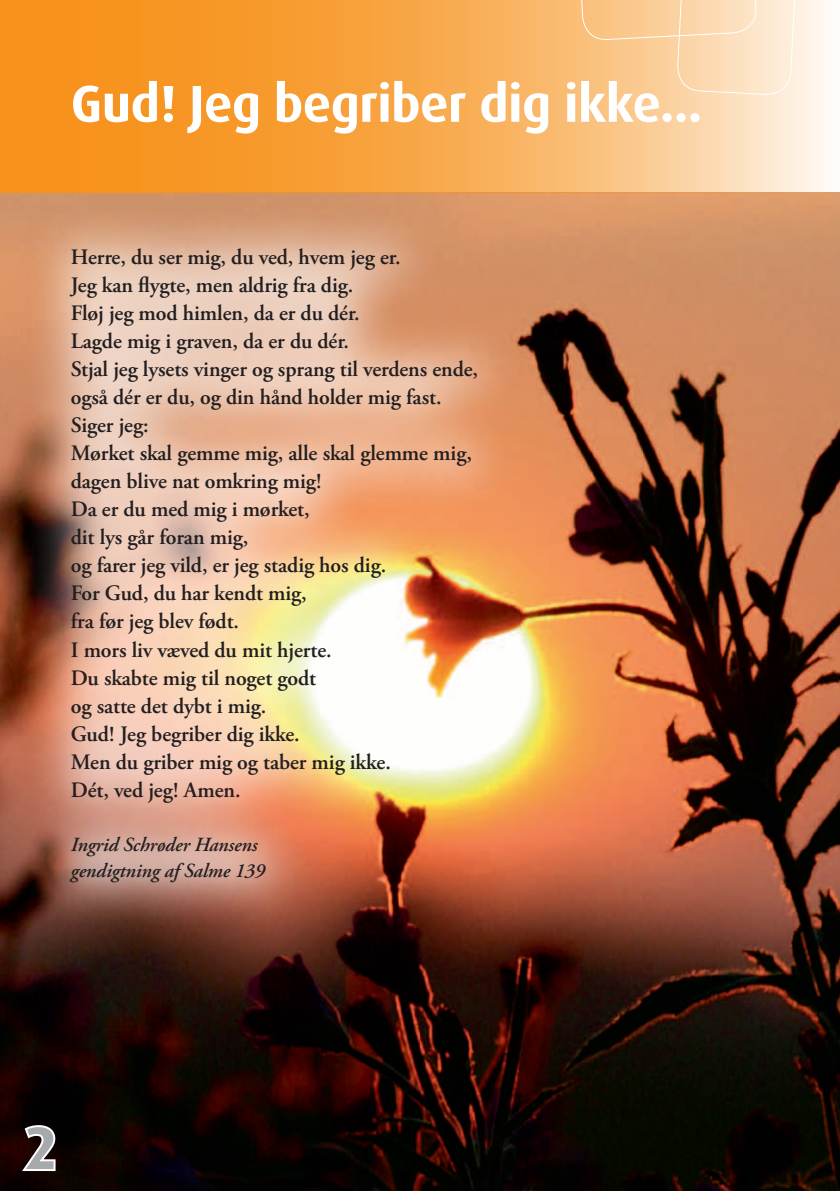
<style>
.page{position:relative;width:840px;height:1191px;background:#fff}
.page>*{position:absolute;margin:0;border:0;box-sizing:border-box;transform-origin:0 0}
.t1{font:700 60px "Dax";color:#a8a9ad}
.t2{font:700 52px "Dax";letter-spacing:-.01em;color:#fff}
.t3{font:600 22px/28px "Adobe Garamond Pro";letter-spacing:-.005em;color:#231f20}
.t4{font:italic 600 20px/26px "Adobe Garamond Pro";letter-spacing:-.005em;color:#231f20}
</style>
<div class="page">
<img style="left:0;top:193px;width:839px;height:998px">
<svg style="left:0;top:0;width:839px;height:193px;background:#f8ac52"></svg>
<svg style="left:574px;top:0;width:224px;height:104px;background:#fbd6a9"></svg>
<div style="left:24px;top:202px;width:500px;height:728px;background:#fff;opacity:.7"></div>
<svg style="left:18px;top:1123px;width:39px;height:51px"></svg>
<h2 class="t2" style="left:71px;top:74px;width:632px">Gud! Jeg begriber dig ikke...</h2>
<p class="t3" style="left:71px;top:243px;width:408px">Herre, du ser mig, du ved, hvem jeg er.<br>Jeg kan flygte, men aldrig fra dig.<br>Fløj jeg mod himlen, da er du dér.<br>Lagde mig i graven, da er du dér.<br>Stjal jeg lysets vinger og sprang til verdens ende, også dér er du, og din hånd holder mig fast.<br>Siger jeg:<br>Mørket skal gemme mig, alle skal glemme mig, dagen blive nat omkring mig!<br>Da er du med mig i mørket,<br>dit lys går foran mig,<br>og farer jeg vild, er jeg stadig hos dig.<br>For Gud, du har kendt mig,<br>fra før jeg blev født.<br>I mors liv væved du mit hjerte.<br>Du skabte mig til noget godt<br>og satte det dybt i mig.<br>Gud! Jeg begriber dig ikke.<br>Men du griber mig og taber mig ikke.<br>Dét, ved jeg! Amen.</p>
<p class="t4" style="left:71px;top:832px;width:195px">Ingrid Schrøder Hansens gendigtning af Salme 139</p>
<h1 class="t1" style="left:24px;top:1114px;width:35px">2</h1>
</div>
